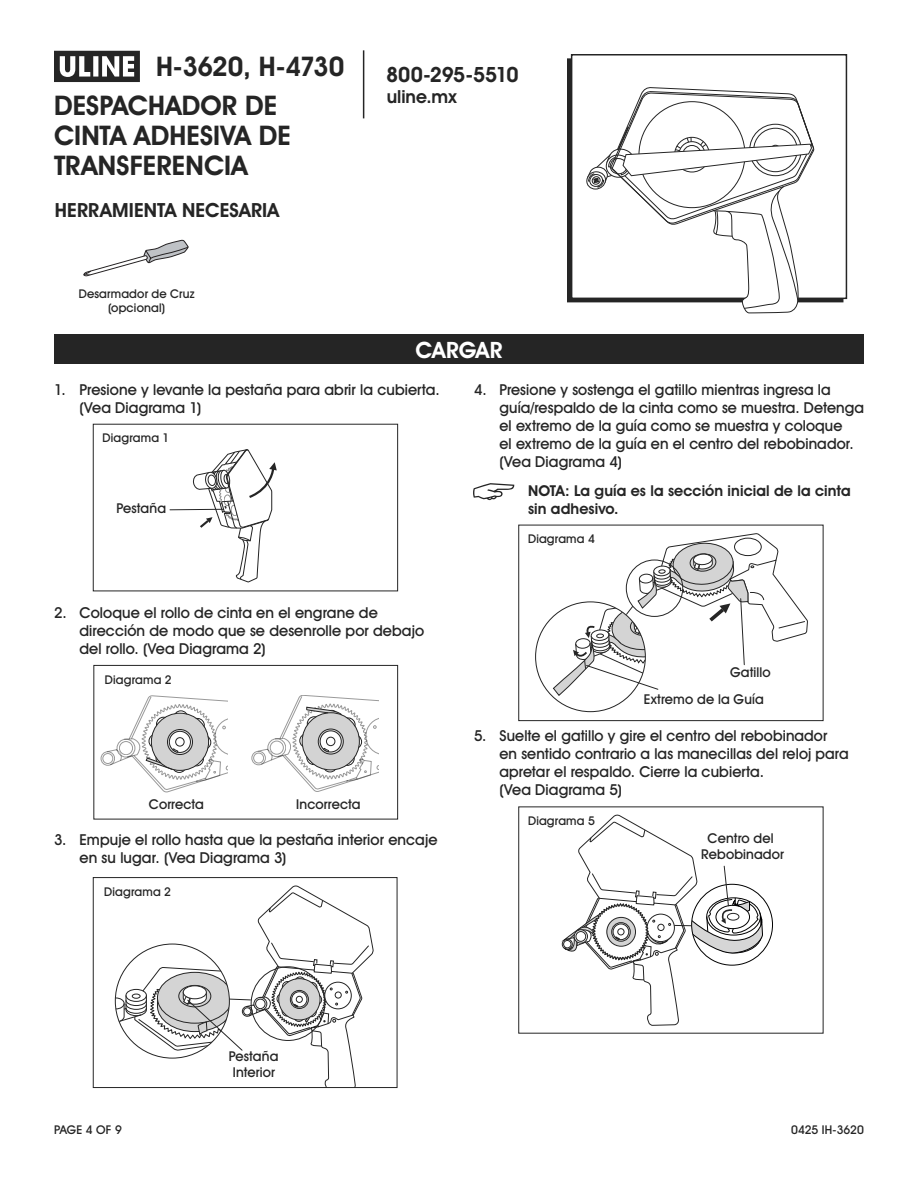
<style>
.page{position:relative;width:918px;height:1188px;background:#fff}
.page>*{position:absolute;margin:0;border:0;box-sizing:border-box;transform-origin:0 0}
.t1{font:700 27px/30px "Uline Two Knine";letter-spacing:.005em;color:#252525}
.t2{font:700 27px "Uline Two Knine";letter-spacing:-.025em;color:#252525}
.t3{font:700 22.5px "Uline Two Knine";letter-spacing:-.005em;color:#fff}
.t4{font:700 21px "Uline Two Knine";letter-spacing:-.02em;color:#252525}
.t5{font:700 19.5px "Uline Two Knine";letter-spacing:.005em;color:#252525}
.t6{font:700 18px "Uline Two Knine";color:#252525}
.t7{font:15px/18px "Uline Two Knine";letter-spacing:.005em;color:#252525}
.t8{font:700 15px/18px "Uline Two Knine";letter-spacing:.005em;color:#252525}
.t9{font:13.5px/16.2px "Uline Two Knine";letter-spacing:.01em;color:#252525}
.t10{font:12px/14.4px "Uline Two Knine";letter-spacing:.015em;color:#252525;text-align:center}
.t11{font:12px "Uline Two Knine";letter-spacing:-.005em;color:#252525}
</style>
<div class="page">
<div style="left:54px;top:334px;width:810px;height:30px;background:#252525"></div>
<svg style="left:473px;top:483px;width:41px;height:17px"></svg>
<div style="left:571px;top:54px;width:276px;height:245px;border:2px solid #252525"></div>
<div style="left:586px;top:171px;width:20px;height:18px;border:1px solid #252525;border-radius:50%"></div>
<svg style="left:587px;top:87px;width:227px;height:227px"></svg>
<svg style="left:83px;top:240px;width:106px;height:37px"></svg>
<div style="left:93px;top:424px;width:305px;height:167px;border:1px solid #252525"></div>
<svg style="left:169px;top:449px;width:108px;height:133px"></svg>
<div style="left:93px;top:877px;width:304px;height:211px;border:1px solid #252525"></div>
<svg style="left:115px;top:885px;width:258px;height:203px"></svg>
<div style="left:518px;top:525px;width:306px;height:196px;border:1px solid #252525"></div>
<svg style="left:553px;top:533px;width:255px;height:179px"></svg>
<div style="left:562px;top:939px;width:11px;height:10px;border:1px solid #252525;border-radius:50%"></div>
<svg style="left:564px;top:814px;width:199px;height:212px"></svg>
<hr style="left:363px;top:50px;width:1px;height:68px;background:#252525">
<svg style="left:54px;top:51px;width:86px;height:31px"></svg>
<div style="left:103px;top:753px;width:10px;height:11px;border:1px solid #252525;border-radius:50%"></div>
<div style="left:101px;top:752px;width:14px;height:14px;border:1px solid #252525;border-radius:50%"></div>
<div style="left:253px;top:753px;width:11px;height:10px;border:1px solid #252525;border-radius:50%"></div>
<div style="left:252px;top:751px;width:14px;height:14px;border:1px solid #252525;border-radius:50%"></div>
<svg style="left:107px;top:696px;width:121px;height:96px"></svg>
<div style="left:151px;top:713px;width:58px;height:58px;border:1px solid #252525;border-radius:50%"></div>
<svg style="left:258px;top:695px;width:121px;height:97px"></svg>
<div style="left:302px;top:713px;width:58px;height:57px;border:1px solid #252525;border-radius:50%"></div>
<div style="left:93px;top:665px;width:305px;height:154px;border:1px solid #252525"></div>
<h1 class="t2" style="left:156px;top:50px;width:190px">H-3620, H-4730</h1>
<h1 class="t1" style="left:54px;top:90px;width:239px">DESPACHADOR DE<br>CINTA ADHESIVA DE<br>TRANSFERENCIA</h1>
<h3 class="t5" style="left:55px;top:198px;width:226px">HERRAMIENTA NECESARIA</h3>
<p class="t10" style="left:79px;top:286px;width:117px">Desarmador de Cruz (opcional)</p>
<h3 class="t4" style="left:386px;top:62px;width:134px">800-295-5510</h3>
<p class="t6" style="left:387px;top:86px;width:71px">uline.mx</p>
<h2 class="t3" style="left:415px;top:336px;width:89px">CARGAR</h2>
<p class="t7" style="left:80px;top:381px;width:362px;text-indent:-26px">1. Presione y levante la pestaña para abrir la cubierta. (Vea Diagrama 1)</p>
<p class="t7" style="left:500px;top:381px;width:366px;text-indent:-26px">4. Presione y sostenga el gatillo mientras ingresa la guía/respaldo de la cinta como se muestra. Detenga el extremo de la guía como se muestra y coloque<br>el extremo de la guía en el centro del rebobinador. (Vea Diagrama 4)</p>
<p class="t8" style="left:528px;top:482px;width:324px">NOTA: La guía es la sección inicial de la cinta sin adhesivo.</p>
<p class="t10" style="left:103px;top:431px;width:68px">Diagrama 1</p>
<p class="t9" style="left:116px;top:500px;width:51px">Pestaña</p>
<p class="t7" style="left:80px;top:604px;width:346px;text-indent:-26px">2. Coloque el rollo de cinta en el engrane de dirección de modo que se desenrolle por debajo del rollo. (Vea Diagrama 2)</p>
<p class="t10" style="left:105px;top:672px;width:68px">Diagrama 2</p>
<p class="t9" style="left:149px;top:796px;width:57px">Correcta</p>
<p class="t9" style="left:296px;top:796px;width:66px">Incorrecta</p>
<p class="t7" style="left:80px;top:830px;width:360px;text-indent:-26px">3. Empuje el rollo hasta que la pestaña interior encaje en su lugar. (Vea Diagrama 3)</p>
<p class="t10" style="left:104px;top:885px;width:68px">Diagrama 2</p>
<p class="t10" style="left:528px;top:531px;width:68px">Diagrama 4</p>
<p class="t9" style="left:730px;top:664px;width:42px">Gatillo</p>
<p class="t9" style="left:644px;top:691px;width:121px">Extremo de la Guía</p>
<p class="t7" style="left:499px;top:726px;width:351px;text-indent:-25px">5. Suelte el gatillo y gire el centro del rebobinador en sentido contrario a las manecillas del reloj para apretar el respaldo. Cierre la cubierta.<br>(Vea Diagrama 5)</p>
<p class="t10" style="left:528px;top:813px;width:68px">Diagrama 5</p>
<p class="t9" style="left:701px;top:830px;width:84px;text-align:center">Centro del<br>Rebobinador</p>
<p class="t9" style="left:229px;top:1048px;width:51px">Pestaña<br>Interior</p>
<p class="t10" style="left:54px;top:1122px;width:69px">PAGE 4 OF 9</p>
<p class="t11" style="left:791px;top:1122px;width:74px">0425 IH-3620</p>
</div>
